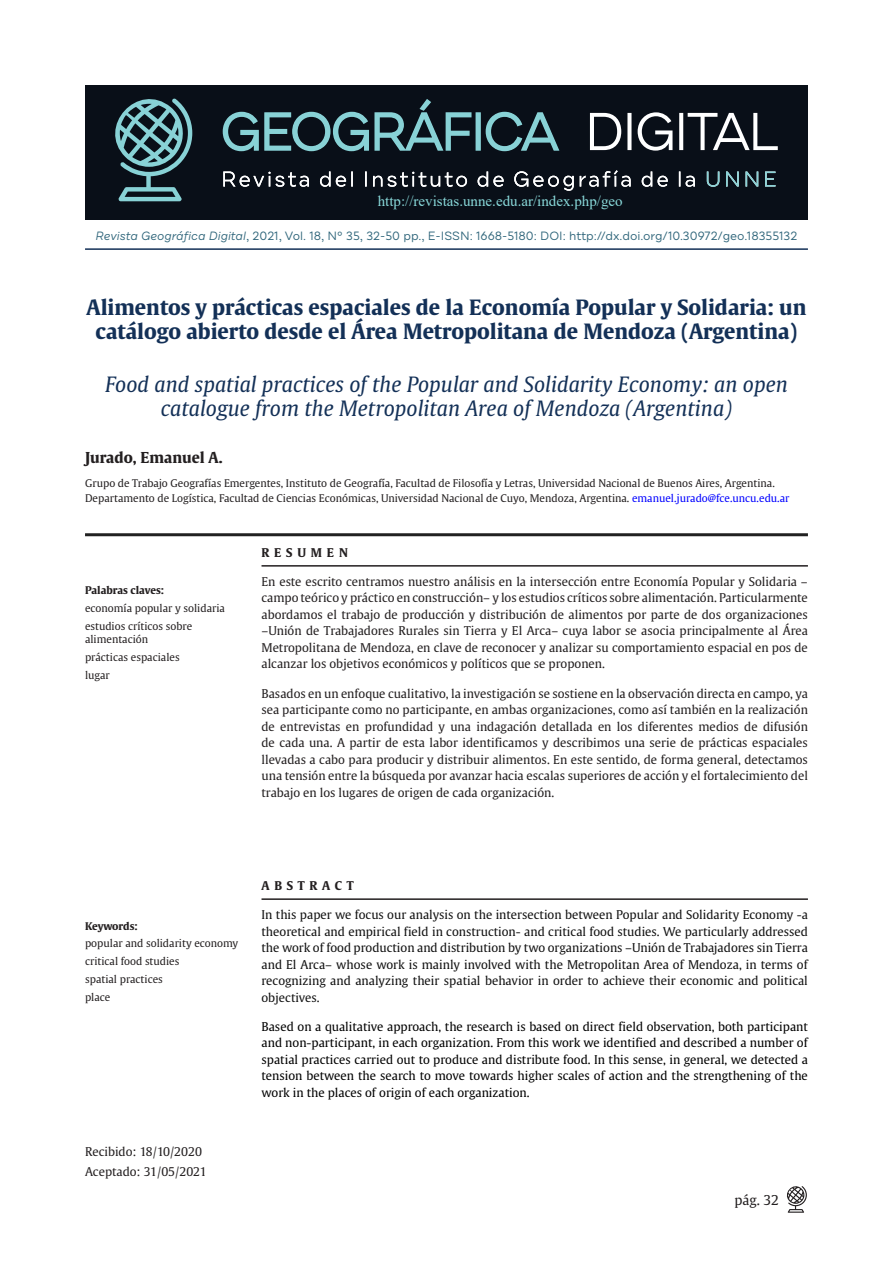
<style>
.page{position:relative;width:893px;height:1263px;background:#fff}
.page>*{position:absolute;margin:0;border:0;box-sizing:border-box;transform-origin:0 0}
.TiruloOriginal{font:700 21px/24px "Gulliver";color:#133057;text-align:center}
.TiruloTraducido{font:italic 21px/24px "Gulliver";color:#133057;text-align:center}
.t1{font:15px "Times New Roman";color:#89d9da}
.Autores{font:700 15px "Gulliver";color:#231f20}
.t2{font:13.5px "Gulliver";color:#231f20}
.Resumen_Abstract{font:12px/16.5px "Gulliver";color:#231f20;text-align:justify}
.Resumen_Abstract-2{font:12px/16.5px "Gulliver";color:#111;text-align:justify}
.Resumen_Abstract-3{font:12px/16.5px "Gulliver";color:#000;text-align:justify}
.t3{font:12px "Draft B";color:#30667b}
.Historial{font:12px "Gulliver";color:#231f20}
.Resumen_AbstractT{font:700 12px "Gulliver";letter-spacing:.4em;color:#231f20}
.PieAutor{font:10.5px/15px "Gulliver";color:#231f20}
.Pclave_Keys{font:10.5px/13.5px "Gulliver";color:#231f20}
.Pclave_Keys-2{font:700 10.5px "Gulliver";color:#231f20}
.s1{font-style:italic}
.s2{color:#00f}
</style>
<div class="page">
<div style="left:85px;top:85px;width:723px;height:134px;background:#090f18"></div>
<svg style="left:115px;top:98px;width:77px;height:103px"></svg>
<svg style="left:223px;top:99px;width:336px;height:52px"></svg>
<svg style="left:590px;top:112px;width:188px;height:39px"></svg>
<svg style="left:223px;top:170px;width:472px;height:21px"></svg>
<svg style="left:707px;top:171px;width:68px;height:16px"></svg>
<svg style="left:787px;top:1186px;width:20px;height:27px"></svg>
<hr style="left:261px;top:565px;width:547px;height:2px;background:#231f20">
<hr style="left:261px;top:898px;width:547px;height:2px;background:#231f20">
<hr style="left:85px;top:248px;width:723px;height:2px;background:#133057">
<hr style="left:85px;top:533px;width:723px;height:3px;background:#212121">
<p class="t1" style="left:378px;top:191px;width:246px">http://revistas.unne.edu.ar/index.php/geo</p>
<p class="t3" style="left:96px;top:228px;width:703px"><span class="s1">Revista Geográfica Digital</span>, 2021, Vol. 18, Nº 35, 32-50 pp., E-ISSN: 1668-5180: DOI: http://dx.doi.org/10.30972/geo.18355132</p>
<p class="TiruloOriginal" style="left:87px;top:294px;width:721px">Alimentos y prácticas espaciales de la Economía Popular y Solidaria: un catálogo abierto desde el Área Metropolitana de Mendoza (Argentina)</p>
<p class="TiruloTraducido" style="left:105px;top:372px;width:684px">Food and spatial practices of the Popular and Solidarity Economy: an open catalogue from the Metropolitan Area of Mendoza (Argentina)</p>
<p class="Autores" style="left:85px;top:448px;width:139px">Jurado, Emanuel A.</p>
<p class="PieAutor" style="left:85px;top:475px;width:706px">Grupo de Trabajo Geografías Emergentes, Instituto de Geografía, Facultad de Filosofía y Letras, Universidad Nacional de Buenos Aires, Argentina.<br>Departamento de Logística, Facultad de Ciencias Económicas, Universidad Nacional de Cuyo, Mendoza, Argentina. <span class="s2">emanuel.jurado@fce.uncu.edu.ar</span></p>
<p class="Pclave_Keys-2" style="left:85px;top:584px;width:81px">Palabras claves:</p>
<p class="Pclave_Keys" style="left:85px;top:601px;width:141px">economía popular y solidaria</p>
<p class="Pclave_Keys" style="left:85px;top:619px;width:109px">estudios críticos sobre alimentación</p>
<p class="Pclave_Keys" style="left:85px;top:650px;width:96px">prácticas espaciales</p>
<p class="Pclave_Keys" style="left:85px;top:668px;width:26px">lugar</p>
<p class="Resumen_AbstractT" style="left:261px;top:544px;width:88px">RESUMEN</p>
<p class="Resumen_Abstract" style="left:261px;top:573px;width:548px">En este escrito centramos nuestro análisis en la intersección entre Economía Popular y Solidaria – campo teórico y práctico en construcción– y los estudios críticos sobre alimentación. Particularmente abordamos el trabajo de producción y distribución de alimentos por parte de dos organizaciones –Unión de Trabajadores Rurales sin Tierra y El Arca– cuya labor se asocia principalmente al Área Metropolitana de Mendoza, en clave de reconocer y analizar su comportamiento espacial en pos de alcanzar los objetivos económicos y políticos que se proponen.</p>
<p class="Resumen_Abstract" style="left:261px;top:685px;width:548px">Basados en un enfoque cualitativo, la investigación se sostiene en la observación directa en campo, ya sea participante como no participante, en ambas organizaciones, como así también en la realización de entrevistas en profundidad y una indagación detallada en los diferentes medios de difusión de cada una. A partir de esta labor identificamos y describimos una serie de prácticas espaciales llevadas a cabo para producir y distribuir alimentos. En este sentido, de forma general, detectamos una tensión entre la búsqueda por avanzar hacia escalas superiores de acción y el fortalecimiento del trabajo en los lugares de origen de cada organización.</p>
<p class="Pclave_Keys-2" style="left:85px;top:919px;width:54px">Keywords:</p>
<p class="Pclave_Keys" style="left:85px;top:937px;width:155px">popular and solidarity economy</p>
<p class="Pclave_Keys" style="left:85px;top:955px;width:96px">critical food studies</p>
<p class="Pclave_Keys" style="left:85px;top:972px;width:79px">spatial practices</p>
<p class="Pclave_Keys" style="left:85px;top:990px;width:27px">place</p>
<p class="Historial" style="left:85px;top:1144px;width:118px">Recibido: 18/10/2020</p>
<p class="Historial" style="left:85px;top:1164px;width:123px">Aceptado: 31/05/2021</p>
<p class="Resumen_AbstractT" style="left:261px;top:878px;width:94px">ABSTRACT</p>
<p class="Resumen_Abstract-2" style="left:261px;top:906px;width:548px">In this paper we focus our analysis on the intersection between Popular and Solidarity Economy -a theoretical and empirical field in construction- and critical food studies. We particularly addressed the work of food production and distribution by two organizations –Unión de Trabajadores sin Tierra and El Arca– whose work is mainly involved with the Metropolitan Area of Mendoza, in terms of recognizing and analyzing their spatial behavior in order to achieve their economic and political objectives.</p>
<p class="Resumen_Abstract-3" style="left:261px;top:1018px;width:548px">Based on a qualitative approach, the research is based on direct field observation, both participant and non-participant, in each organization. From this work we identified and described a number of spatial practices carried out to produce and distribute food. In this sense, in general, we detected a tension between the search to move towards higher scales of action and the strengthening of the work in the places of origin of each organization.</p>
<p class="t2" style="left:734px;top:1191px;width:46px">pág. 32</p>
</div>
